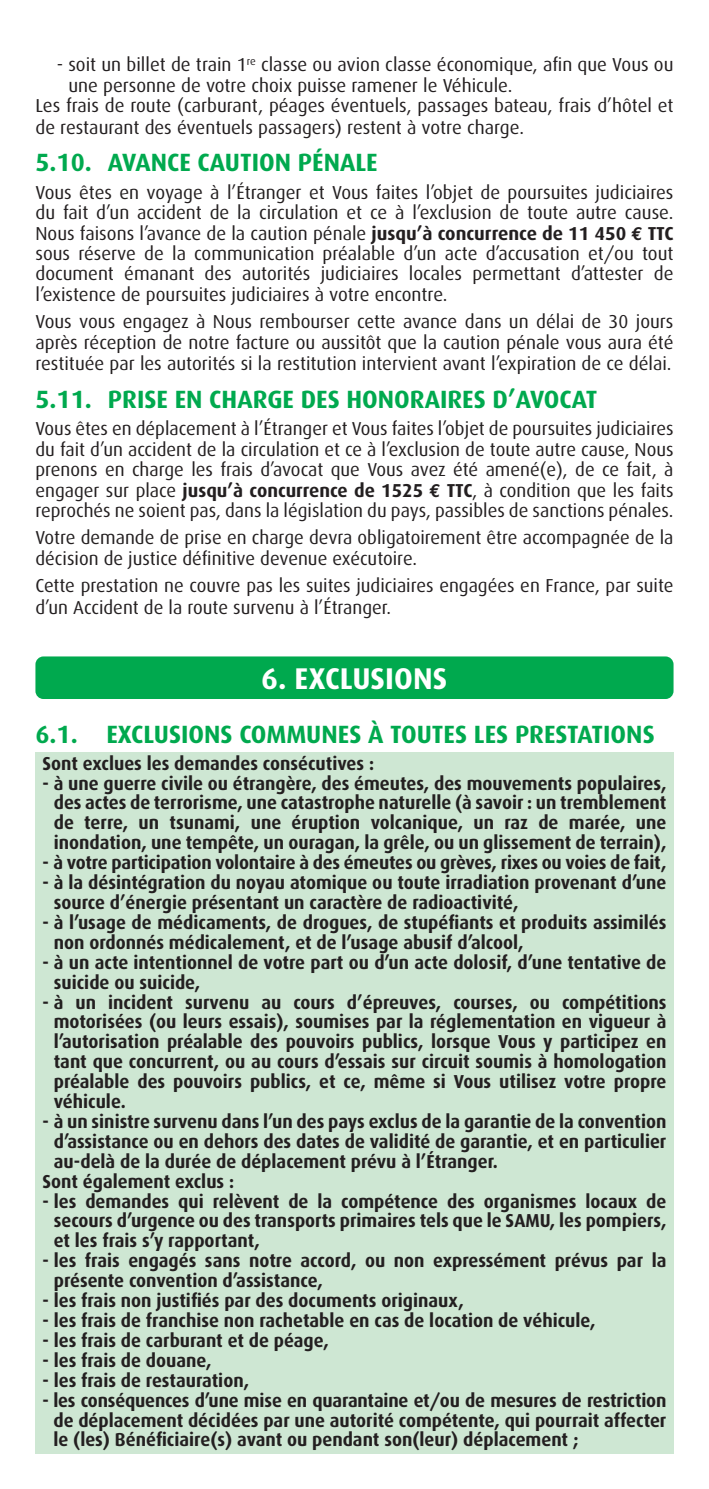
<style>
.page{position:relative;width:709px;height:1489px;background:#fff}
.page>*{position:absolute;margin:0;border:0;box-sizing:border-box;transform-origin:0 0}
.t1{font:700 30px "Dax";color:#fff}
.t2{font:700 25px "Dax";color:#00a94e}
.t3{font:700 18.75px/20px "Dax";color:#231f20;scale:.96 1}
.t4{font:18.75px/20.5px "Dax";color:#231f20}
.s1{font-weight:700}
.s2{font-family:"Euro Mono";font-weight:700}
</style>
<div class="page">
<div style="left:35px;top:751px;width:638px;height:702px;background:#cee7d3"></div>
<div style="left:35px;top:656px;width:638px;height:43px;background:#00a94e;border-radius:8px"></div>
<p class="t4" style="left:68px;top:55px;width:606px;text-indent:-12px">- soit un billet de train 1<sup>re</sup> classe ou avion classe économique, afin que Vous ou une personne de votre choix puisse ramener le Véhicule.</p>
<p class="t4" style="left:35px;top:95px;width:639px;line-height:21.8px">Les frais de route (carburant, péages éventuels, passages bateau, frais d’hôtel et de restaurant des éventuels passagers) restent à votre charge.</p>
<p class="t2" style="left:35px;top:148px;width:344px">5.10. AVANCE CAUTION PÉNALE</p>
<p class="t4" style="left:35px;top:182px;width:639px;text-align:justify">Vous êtes en voyage à l’Étranger et Vous faites l’objet de poursuites judiciaires du fait d’un accident de la circulation et ce à l’exclusion de toute autre cause.<br>Nous faisons l’avance de la caution pénale <span class="s1">jusqu’à concurrence de 11 450</span> <span class="s2">€</span> <span class="s1">TTC </span>sous réserve de la communication préalable d’un acte d’accusation et/ou tout document émanant des autorités judiciaires locales permettant d’attester de l’existence de poursuites judiciaires à votre encontre.</p>
<p class="t4" style="left:35px;top:311px;width:639px;text-align:justify">Vous vous engagez à Nous rembourser cette avance dans un délai de 30 jours après réception de notre facture ou aussitôt que la caution pénale vous aura été restituée par les autorités si la restitution intervient avant l’expiration de ce délai.</p>
<p class="t2" style="left:35px;top:385px;width:563px">5.11. PRISE EN CHARGE DES HONORAIRES D’AVOCAT</p>
<p class="t4" style="left:35px;top:419px;width:639px;text-align:justify">Vous êtes en déplacement à l’Étranger et Vous faites l’objet de poursuites judiciaires du fait d’un accident de la circulation et ce à l’exclusion de toute autre cause, Nous prenons en charge les frais d’avocat que Vous avez été amené(e), de ce fait, à engager sur place <span class="s1">jusqu’à concurrence de 1525</span> <span class="s2">€</span> <span class="s1">TTC</span>, à condition que les faits reprochés ne soient pas, dans la législation du pays, passibles de sanctions pénales.</p>
<p class="t4" style="left:35px;top:528px;width:639px">Votre demande de prise en charge devra obligatoirement être accompagnée de la décision de justice définitive devenue exécutoire.</p>
<p class="t4" style="left:35px;top:575px;width:639px;line-height:21.8px">Cette prestation ne couvre pas les suites judiciaires engagées en France, par suite d’un Accident de la route survenu à l’Étranger.</p>
<p class="t1" style="left:261px;top:662px;width:187px">6. EXCLUSIONS</p>
<p class="t2" style="left:35px;top:719px;width:621px">6.1. EXCLUSIONS COMMUNES À TOUTES LES PRESTATIONS</p>
<p class="t3" style="left:43px;top:753px;width:347px">Sont exclues les demandes consécutives :</p>
<p class="t3" style="left:43px;top:773px;width:651px;text-align:center">- à une guerre civile ou étrangère, des émeutes, des mouvements populaires, des actes de terrorisme, une catastrophe naturelle (à savoir : un tremblement de terre, un tsunami, une éruption volcanique, un raz de marée, une inondation, une tempête, un ouragan, la grêle, ou un glissement de terrain),</p>
<p class="t3" style="left:43px;top:852px;width:651px">- à votre participation volontaire à des émeutes ou grèves, rixes ou voies de fait,</p>
<p class="t3" style="left:54px;top:872px;width:639px;text-indent:-11px">- à la désintégration du noyau atomique ou toute irradiation provenant d’une source d’énergie présentant un caractère de radioactivité,</p>
<p class="t3" style="left:54px;top:912px;width:639px;text-indent:-11px">- à l’usage de médicaments, de drogues, de stupéfiants et produits assimilés non ordonnés médicalement, et de l’usage abusif d’alcool,</p>
<p class="t3" style="left:54px;top:952px;width:639px;text-indent:-11px">- à un acte intentionnel de votre part ou d’un acte dolosif, d’une tentative de suicide ou suicide,</p>
<p class="t3" style="left:54px;top:992px;width:639px;text-align:justify;text-indent:-11px">- à un incident survenu au cours d’épreuves, courses, ou compétitions motorisées (ou leurs essais), soumises par la réglementation en vigueur à l’autorisation préalable des pouvoirs publics, lorsque Vous y participez en tant que concurrent, ou au cours d’essais sur circuit soumis à homologation préalable des pouvoirs publics, et ce, même si Vous utilisez votre propre véhicule.</p>
<p class="t3" style="left:54px;top:1111px;width:639px;text-align:justify;text-indent:-11px">- à un sinistre survenu dans l’un des pays exclus de la garantie de la convention d’assistance ou en dehors des dates de validité de garantie, et en particulier au-delà de la durée de déplacement prévu à l’Étranger.</p>
<p class="t3" style="left:43px;top:1171px;width:201px">Sont également exclus :</p>
<p class="t3" style="left:54px;top:1191px;width:639px;text-align:justify;text-indent:-11px">- les demandes qui relèvent de la compétence des organismes locaux de secours d’urgence ou des transports primaires tels que le SAMU, les pompiers, et les frais s’y rapportant,</p>
<p class="t3" style="left:54px;top:1250px;width:639px;text-indent:-11px">- les frais engagés sans notre accord, ou non expressément prévus par la présente convention d’assistance,</p>
<p class="t3" style="left:43px;top:1290px;width:440px">- les frais non justifiés par des documents originaux,</p>
<p class="t3" style="left:43px;top:1310px;width:577px">- les frais de franchise non rachetable en cas de location de véhicule,</p>
<p class="t3" style="left:43px;top:1330px;width:300px">- les frais de carburant et de péage,</p>
<p class="t3" style="left:43px;top:1350px;width:178px">- les frais de douane,</p>
<p class="t3" style="left:43px;top:1370px;width:217px">- les frais de restauration,</p>
<p class="t3" style="left:53px;top:1390px;width:640px;text-align:justify;text-indent:-11px">- les conséquences d’une mise en quarantaine et/ou de mesures de restriction de déplacement décidées par une autorité compétente, qui pourrait affecter le (les) Bénéficiaire(s) avant ou pendant son(leur) déplacement ;</p>
</div>
